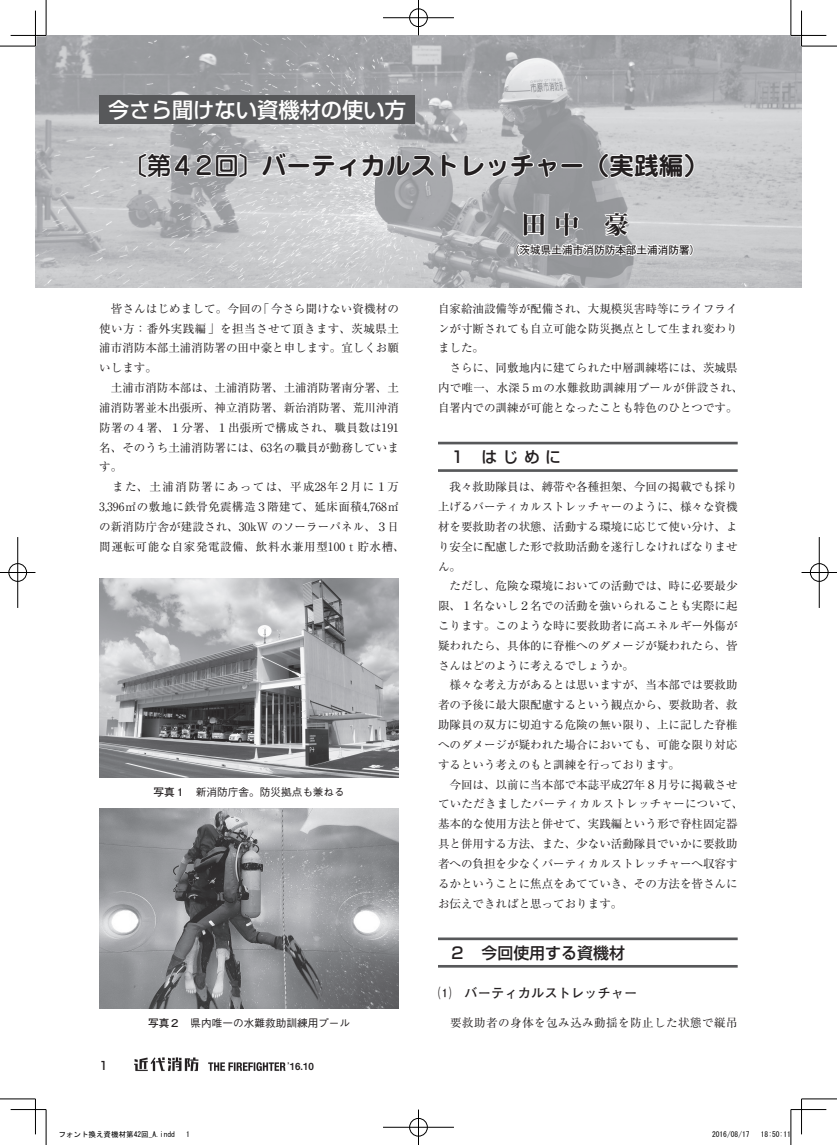
<style>
.page{position:relative;width:837px;height:1145px;background:#fff}
.page>*{position:absolute;margin:0;border:0;box-sizing:border-box;transform-origin:0 0}
.t1{font:700 24.75px "Jun 501 Pro";color:#231f20}
.t2{font:500 21.25px "Shin Go Pro";color:#fff}
.t3{font:500 16px "Shin Go Pro";color:#231f20}
.t4{font:700 13.25px "Futo Go B101 Pro";color:#231f20}
.t5{font:11.5px/19.9px "Ryumin Pro";color:#231f20}
.t6{font:11.5px "Ryumin Pro";letter-spacing:.04em;color:#231f20}
.t7{font:500 11.5px "Shin Go Pro";color:#231f20}
.t8{font:500 10.62px "Gothic BBB Pro";color:#231f20}
.t9{font:700 10.62px "Futo Go B101 Pro";color:#231f20}
.t10{font:9.75px "Midashi Go Pro MB31";color:#231f20}
.t11{font:7.5px "MS Gothic";color:#000}
.s1{font-family:"Jun 34 Pro";font-weight:500}
.s2{font-family:"Futo Go B101 Pro";font-weight:700}
.s3{font-family:"Shin Go Pro"}
</style>
<div class="page">
<img style="left:134px;top:1057px;width:152px;height:15px">
<img style="left:35px;top:35px;width:766px;height:252px">
<svg style="left:137px;top:152px;width:111px;height:27px"></svg>
<svg style="left:260px;top:151px;width:324px;height:28px"></svg>
<svg style="left:597px;top:152px;width:98px;height:33px"></svg>
<div style="left:99px;top:96px;width:316px;height:28px;background:#57585a"></div>
<svg style="left:514px;top:211px;width:180px;height:51px"></svg>
<hr style="left:438px;top:442px;width:299px;height:2px;background:#57585a">
<hr style="left:438px;top:469px;width:299px;height:3px;background:#57585a">
<hr style="left:438px;top:937px;width:299px;height:3px;background:#57585a">
<hr style="left:438px;top:965px;width:299px;height:2px;background:#57585a">
<img style="left:99px;top:808px;width:300px;height:200px">
<img style="left:99px;top:578px;width:300px;height:199px">
<hr style="left:800px;top:11px;width:2px;height:35px;background:#fff">
<hr style="left:0;top:46px;width:35px;height:1px;background:#000">
<hr style="left:801px;top:46px;width:35px;height:1px;background:#000">
<hr style="left:0;top:1098px;width:35px;height:1px;background:#000">
<hr style="left:801px;top:1098px;width:35px;height:1px;background:#000">
<hr style="left:46px;top:0;width:1px;height:35px;background:#000">
<hr style="left:46px;top:1109px;width:1px;height:35px;background:#000">
<hr style="left:790px;top:0;width:1px;height:35px;background:#000">
<hr style="left:790px;top:1109px;width:1px;height:35px;background:#000">
<hr style="left:11px;top:35px;width:35px;height:1px;background:#000">
<hr style="left:790px;top:35px;width:36px;height:1px;background:#000">
<hr style="left:11px;top:1109px;width:35px;height:1px;background:#000">
<hr style="left:790px;top:1109px;width:36px;height:1px;background:#000">
<hr style="left:35px;top:11px;width:1px;height:35px;background:#000">
<hr style="left:35px;top:1098px;width:1px;height:36px;background:#000">
<hr style="left:801px;top:11px;width:1px;height:35px;background:#000">
<hr style="left:801px;top:1098px;width:1px;height:36px;background:#000">
<div style="left:408px;top:8px;width:20px;height:19px;border:2px solid #fff;border-radius:50%"></div>
<hr style="left:383px;top:17px;width:71px;height:2px;background:#fff">
<hr style="left:417px;top:0;width:2px;height:35px;background:#fff">
<div style="left:409px;top:9px;width:18px;height:18px;border:1px solid #000;border-radius:50%"></div>
<hr style="left:383px;top:18px;width:71px;height:1px;background:#000">
<hr style="left:418px;top:0;width:1px;height:35px;background:#000">
<div style="left:408px;top:1117px;width:20px;height:20px;border:2px solid #fff;border-radius:50%"></div>
<hr style="left:383px;top:1126px;width:71px;height:2px;background:#fff">
<hr style="left:417px;top:1109px;width:2px;height:35px;background:#fff">
<div style="left:409px;top:1118px;width:18px;height:18px;border:1px solid #000;border-radius:50%"></div>
<hr style="left:383px;top:1127px;width:71px;height:1px;background:#000">
<hr style="left:418px;top:1109px;width:1px;height:35px;background:#000">
<div style="left:8px;top:562px;width:19px;height:20px;border:2px solid #fff;border-radius:50%"></div>
<hr style="left:0;top:571px;width:35px;height:2px;background:#fff">
<hr style="left:17px;top:537px;width:2px;height:71px;background:#fff">
<div style="left:9px;top:563px;width:18px;height:18px;border:1px solid #000;border-radius:50%"></div>
<hr style="left:0;top:572px;width:35px;height:1px;background:#000">
<hr style="left:18px;top:537px;width:1px;height:71px;background:#000">
<div style="left:809px;top:562px;width:19px;height:20px;border:2px solid #fff;border-radius:50%"></div>
<hr style="left:801px;top:571px;width:35px;height:2px;background:#fff">
<div style="left:809px;top:563px;width:19px;height:18px;border:1px solid #000;border-radius:50%"></div>
<hr style="left:801px;top:572px;width:35px;height:1px;background:#000">
<hr style="left:818px;top:537px;width:1px;height:71px;background:#000">
<h2 class="t2" style="left:108px;top:92px;width:299px">今さら聞けない資機材の使い方</h2>
<h1 class="t1" style="left:123px;top:146px;width:587px"><span class="s1">〔第４２回〕</span>バーティカルストレッチャー（実践編）</h1>
<p class="t9" style="left:508px;top:241px;width:193px">（茨城県土浦市消防防本部土浦消防署）</p>
<p class="t5" style="left:99px;top:298px;width:307px">　皆さんはじめまして。今回の「今さら聞けない資機材の使い方：番外実践編」を担当させて頂きます、茨城県土浦市消防本部土浦消防署の田中豪と申します。宜しくお願いします。<br>　土浦市消防本部は、土浦消防署、土浦消防署南分署、土浦消防署並木出張所、神立消防署、新治消防署、荒川沖消防署の４署、１分署、１出張所で構成され、職員数は191名、そのうち土浦消防署には、63名の職員が勤務しています。<br>　また、土浦消防署にあっては、平成28年２月に１万<br>3,396㎡の敷地に鉄骨免震構造３階建て、延床面積4,768㎡の新消防庁舎が建設され、30kW のソーラーパネル、３日間運転可能な自家発電設備、飲料水兼用型100ｔ貯水槽、</p>
<p class="t5" style="left:438px;top:298px;width:307px">自家給油設備等が配備され、大規模災害時等にライフラインが寸断されても自立可能な防災拠点として生まれ変わりました。<br>　さらに、同敷地内に建てられた中層訓練塔には、茨城県内で唯一、水深５ｍの水難救助訓練用プールが併設され、自署内での訓練が可能となったことも特色のひとつです。</p>
<h3 class="t3" style="left:449px;top:444px;width:113px">１　は じ め に</h3>
<p class="t5" style="left:438px;top:476px;width:307px">　我々救助隊員は、縛帯や各種担架、今回の掲載でも採り上げるバーティカルストレッチャーのように、様々な資機材を要救助者の状態、活動する環境に応じて使い分け、より安全に配慮した形で救助活動を遂行しなければなりません。<br>　ただし、危険な環境においての活動では、時に必要最少限、１名ないし２名での活動を強いられることも実際に起こります。このような時に要救助者に高エネルギー外傷が疑われたら、具体的に脊椎へのダメージが疑われたら、皆さんはどのように考えるでしょうか。<br>　様々な考え方があるとは思いますが、当本部では要救助者の予後に最大限配慮するという観点から、要救助者、救助隊員の双方に切迫する危険の無い限り、上に記した脊椎へのダメージが疑われた場合においても、可能な限り対応するという考えのもと訓練を行っております。<br>　今回は、以前に当本部で本誌平成27年８月号に掲載させていただきましたバーティカルストレッチャーについて、基本的な使用方法と併せて、実践編という形で脊柱固定器具と併用する方法、また、少ない活動隊員でいかに要救助者への負担を少なくバーティカルストレッチャーへ収容するかということに焦点をあてていき、その方法を皆さんにお伝えできればと思っております。</p>
<h3 class="t3" style="left:449px;top:939px;width:177px">２　今回使用する資機材</h3>
<p class="t4" style="left:438px;top:982px;width:201px">⑴　バーティカルストレッチャー</p>
<p class="t8" style="left:153px;top:783px;width:193px"><span class="s2">写真１</span>　新消防庁舎。防災拠点も兼ねる</p>
<p class="t8" style="left:148px;top:1014px;width:203px"><span class="s2">写真２</span>　県内唯一の水難救助訓練用プール</p>
<p class="t6" style="left:438px;top:1013px;width:301px">　要救助者の身体を包み込み動揺を防止した状態で縦吊</p>
<p class="t7" style="left:99px;top:1056px;width:10px">1</p>
<p class="t10" style="left:287px;top:1058px;width:28px"><span class="s3">ʼ</span>16.10</p>
<p class="t11" style="left:59px;top:1131px;width:118px">フォント換え資機材第42回_A.indd</p>
<p class="t11" style="left:186px;top:1131px;width:5px">1</p>
<p class="t11" style="left:711px;top:1131px;width:39px">2016/08/17</p>
<p class="t11" style="left:760px;top:1131px;width:31px">18:50:11</p>
</div>
